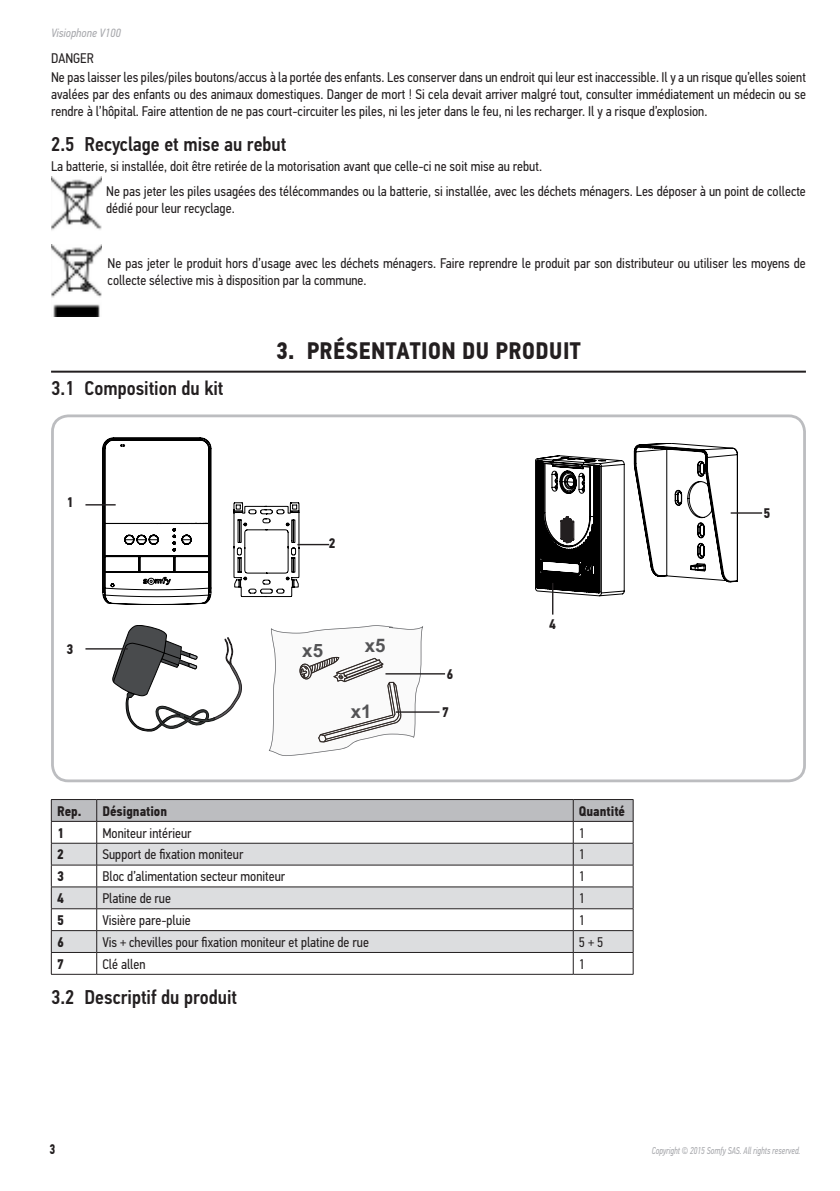
<style>
.page{position:relative;width:840px;height:1191px;background:#fff}
.page>*{position:absolute;margin:0;border:0;box-sizing:border-box;transform-origin:0 0}
.t1{font:700 24px "PF Din Text Cond Pro";letter-spacing:.02em;color:#231f20}
.t2{font:500 20px "PF Din Text Cond Pro";color:#231f20}
.t3{font:700 18.6px "Arial";color:#535355}
.t4{font:14px/16.8px "PF Din Text Cond Pro";color:#231f20}
.t5{font:700 14px "PF Din Text Cond Pro";color:#231f20}
.t6{font:700 14px "PF Din Text Cond Pro";color:#231f20;scale:.85 1}
.t7{font:italic 12px "PF Din Text Cond Pro";color:#a8a9ad}
.t8{font:italic 10px "PF Din Text Cond Pro";color:#a8a9ad;scale:.85 1}
</style>
<div class="page">
<hr style="left:51px;top:371px;width:754px;height:2px;background:#231f20">
<img style="left:51px;top:176px;width:51px;height:55px">
<img style="left:51px;top:244px;width:51px;height:72px">
<svg style="left:112px;top:625px;width:129px;height:107px"></svg>
<svg style="left:268px;top:625px;width:155px;height:131px"></svg>
<hr style="left:85px;top:648px;width:43px;height:1px;background:#231f20">
<hr style="left:385px;top:673px;width:60px;height:1px;background:#231f20">
<hr style="left:395px;top:711px;width:44px;height:1px;background:#231f20">
<div style="left:51px;top:414px;width:754px;height:368px;border:3px solid #bcbdc0;border-radius:16px"></div>
<svg style="left:102px;top:437px;width:197px;height:168px"></svg>
<svg style="left:535px;top:443px;width:202px;height:153px"></svg>
<hr style="left:85px;top:504px;width:31px;height:1px;background:#231f20">
<hr style="left:297px;top:544px;width:32px;height:1px;background:#231f20">
<hr style="left:551px;top:583px;width:2px;height:31px;background:#231f20">
<hr style="left:730px;top:512px;width:31px;height:2px;background:#231f20">
<svg style="left:51px;top:799px;width:582px;height:175px"></svg>
<hr style="left:51px;top:974px;width:46px;height:1px;background:#231f20">
<hr style="left:97px;top:974px;width:476px;height:1px;background:#231f20">
<hr style="left:573px;top:974px;width:60px;height:1px;background:#231f20">
<p class="t7" style="left:51px;top:26px;width:71px">Visiophone V100</p>
<p class="t4" style="left:51px;top:48px;width:755px;line-height:19.6px">DANGER<br>Ne pas laisser les piles/piles boutons/accus à la portée des enfants. Les conserver dans un endroit qui leur est inaccessible. Il y a un risque qu’elles soient</p>
<p class="t4" style="left:51px;top:86px;width:756px">avalées par des enfants ou des animaux domestiques. Danger de mort ! Si cela devait arriver malgré tout, consulter immédiatement un médecin ou se rendre à l’hôpital. Faire attention de ne pas court-circuiter les piles, ni les jeter dans le feu, ni les recharger. Il y a risque d’explosion.</p>
<h2 class="t2" style="left:51px;top:132px;width:237px">2.5 Recyclage et mise au rebut</h2>
<p class="t4" style="left:106px;top:153px;width:700px;line-height:25.2px;text-indent:-55px">La batterie, si installée, doit être retirée de la motorisation avant que celle-ci ne soit mise au rebut.<br>Ne pas jeter les piles usagées des télécommandes ou la batterie, si installée, avec les déchets ménagers. Les déposer à un point de collecte</p>
<p class="t4" style="left:106px;top:200px;width:130px">dédié pour leur recyclage.</p>
<p class="t4" style="left:107px;top:255px;width:699px">Ne pas jeter le produit hors d’usage avec les déchets ménagers. Faire reprendre le produit par son distributeur ou utiliser les moyens de collecte sélective mis à disposition par la commune.</p>
<h2 class="t2" style="left:51px;top:376px;width:174px">3.1 Composition du kit</h2>
<p class="t5" style="left:66px;top:493px;width:8px">1</p>
<p class="t5" style="left:66px;top:640px;width:8px">3</p>
<h1 class="t1" style="left:276px;top:336px;width:306px">3. PRÉSENTATION DU PRODUIT</h1>
<p class="t5" style="left:329px;top:535px;width:8px">2</p>
<h3 class="t3" style="left:302px;top:638px;width:22px">x5</h3>
<h3 class="t3" style="left:364px;top:633px;width:22px">x5</h3>
<h3 class="t3" style="left:350px;top:699px;width:22px">x1</h3>
<p class="t5" style="left:446px;top:665px;width:8px">6</p>
<p class="t5" style="left:442px;top:703px;width:8px">7</p>
<p class="t5" style="left:549px;top:616px;width:8px">4</p>
<p class="t5" style="left:57px;top:802px;width:26px">Rep.</p>
<p class="t5" style="left:102px;top:802px;width:66px">Désignation</p>
<p class="t5" style="left:578px;top:802px;width:48px">Quantité</p>
<p class="t5" style="left:57px;top:824px;width:8px">1</p>
<p class="t4" style="left:102px;top:824px;width:91px">Moniteur intérieur</p>
<p class="t4" style="left:578px;top:824px;width:8px">1</p>
<p class="t5" style="left:57px;top:846px;width:8px">2</p>
<p class="t4" style="left:102px;top:846px;width:142px">Support de fixation moniteur</p>
<p class="t4" style="left:578px;top:846px;width:8px">1</p>
<p class="t5" style="left:57px;top:868px;width:8px">3</p>
<p class="t4" style="left:102px;top:868px;width:184px">Bloc d’alimentation secteur moniteur</p>
<p class="t4" style="left:578px;top:868px;width:8px">1</p>
<p class="t5" style="left:57px;top:889px;width:8px">4</p>
<p class="t4" style="left:102px;top:890px;width:70px">Platine de rue</p>
<p class="t4" style="left:578px;top:890px;width:8px">1</p>
<p class="t5" style="left:57px;top:911px;width:8px">5</p>
<p class="t4" style="left:102px;top:911px;width:90px">Visière pare-pluie</p>
<p class="t4" style="left:578px;top:911px;width:8px">1</p>
<p class="t5" style="left:57px;top:933px;width:8px">6</p>
<p class="t4" style="left:102px;top:933px;width:268px">Vis + chevilles pour fixation moniteur et platine de rue</p>
<p class="t4" style="left:578px;top:933px;width:26px">5 + 5</p>
<p class="t5" style="left:57px;top:955px;width:8px">7</p>
<p class="t4" style="left:102px;top:955px;width:44px">Clé allen</p>
<p class="t4" style="left:578px;top:955px;width:8px">1</p>
<h2 class="t2" style="left:51px;top:985px;width:187px">3.2 Descriptif du produit</h2>
<p class="t5" style="left:763px;top:504px;width:8px">5</p>
<p class="t6" style="left:50px;top:1140px;width:8px">3</p>
<p class="t8" style="left:651px;top:1144px;width:176px">Copyright © 2015 Somfy SAS. All rights reserved.</p>
</div>
